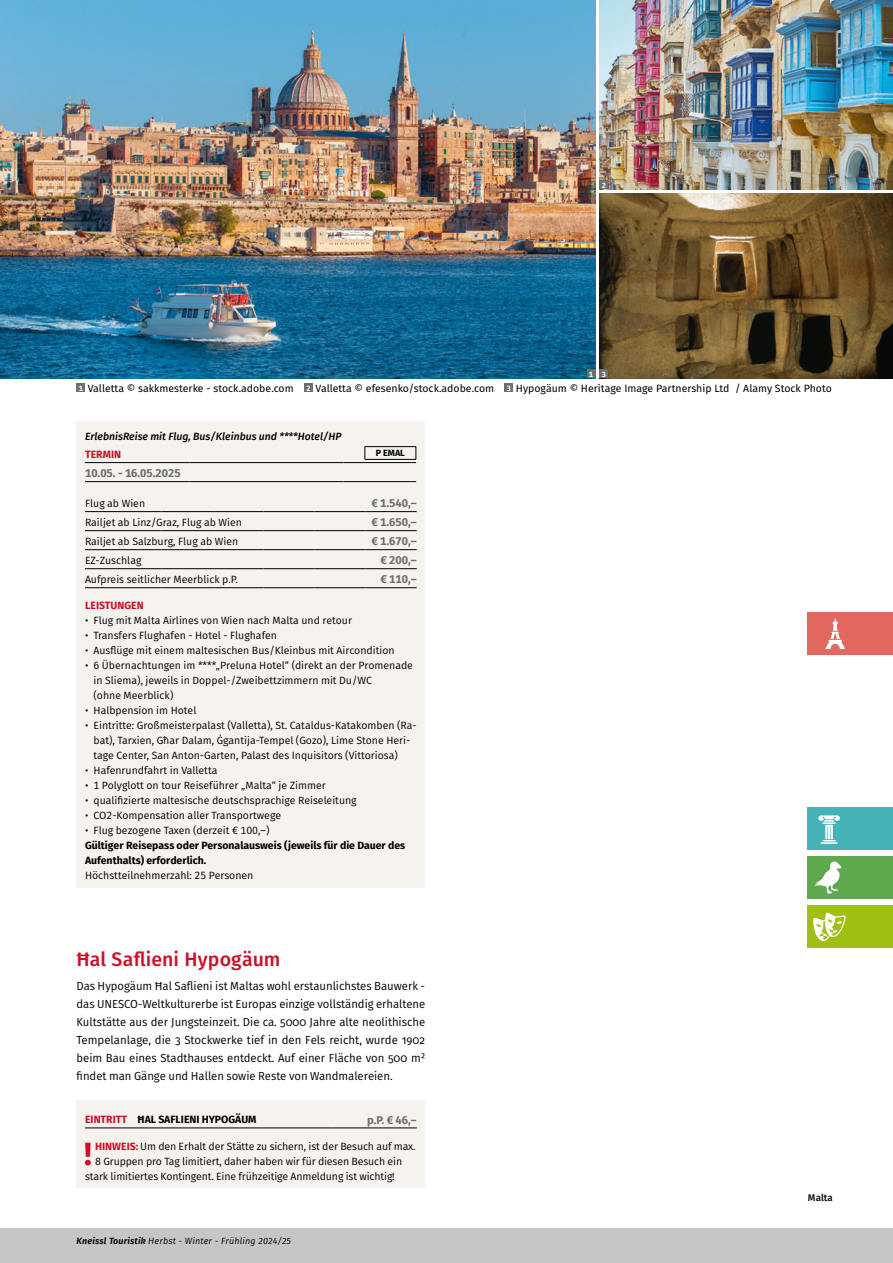
<style>
.page{position:relative;width:893px;height:1263px;background:#fff}
.page>*{position:absolute;margin:0;border:0;box-sizing:border-box;transform-origin:0 0}
._03_Hinweis_Wichtig{font:700 32.1px "Fira Sans";color:#cd0f28}
._01c_Überschrift_3_Musical_Theater_Oper{font:500 19.5px "Fira Sans";letter-spacing:.005em;color:#cd0f28}
._02_Reiseverlauf{font:11.7px/18px "Fira Sans";color:#000;text-align:justify}
._03_book_Text{font:700 11.25px "Fira Sans";color:#6e6e6e}
._03_Hinweis_Wichtig-2{font:10.5px/15px "Fira Sans";color:#000}
._04_Bildlegende__Bildquelle{font:10.5px "Fira Sans";color:#000}
._03_book_Text-2{font:10.5px "Fira Sans";color:#000}
._03_bold_Reisepass{font:700 10.5px/15px "Fira Sans";color:#000}
._03_medium_italic_StudienErlebnisReise{font:italic 500 10.5px "Fira Sans";color:#000}
._03_bold_Reisepass-2{font:10.5px "Fira Sans";color:#000}
._03_Überschrift{font:700 10.5px "Fira Sans";color:#000}
._03_Überschrift-2{font:700 10.5px "Fira Sans";color:#cd0f28}
.Rubrik_lb{font:500 9.75px "Fira Sans";color:#000}
.Fusszeile_bold_italic_lb{font:italic 9px "Fira Sans";letter-spacing:.02em;color:#000}
._03_Code{font:700 9px "Fira Sans";color:#000}
.t1{font:700 7.5px "Fira Sans";color:#fff}
.s1{color:#cd0f28}
.s2{font-weight:700;color:#cd0f28}
.s3{font-weight:600}
</style>
<div class="page">
<div style="left:808px;top:808px;width:85px;height:42px;background:#43b3b7"></div>
<svg style="left:818px;top:815px;width:22px;height:29px"></svg>
<div style="left:808px;top:856px;width:85px;height:43px;background:#5ea84e"></div>
<svg style="left:815px;top:861px;width:27px;height:33px"></svg>
<div style="left:808px;top:612px;width:85px;height:43px;background:#e2685f"></div>
<svg style="left:825px;top:618px;width:20px;height:31px"></svg>
<div style="left:0;top:1229px;width:893px;height:34px;background:#c5c6c6"></div>
<img style="left:600px;top:193px;width:293px;height:185px">
<img style="left:600px;top:0;width:293px;height:189px">
<div style="left:77px;top:384px;width:8px;height:8px;background:#6e6e6e"></div>
<div style="left:304px;top:384px;width:9px;height:8px;background:#6e6e6e"></div>
<div style="left:505px;top:384px;width:8px;height:8px;background:#6e6e6e"></div>
<img style="left:0;top:0;width:595px;height:378px">
<div style="left:587px;top:369px;width:8px;height:9px;background:#6e6e6e"></div>
<div style="left:600px;top:369px;width:8px;height:9px;background:#6e6e6e"></div>
<div style="left:600px;top:180px;width:8px;height:9px;background:#6e6e6e"></div>
<div style="left:77px;top:1100px;width:348px;height:88px;background:#f6f2ee"></div>
<hr style="left:85px;top:1128px;width:248px;height:1px;background:#000">
<hr style="left:333px;top:1128px;width:84px;height:1px;background:#000">
<div style="left:77px;top:421px;width:348px;height:467px;background:#f6f2ee"></div>
<hr style="left:85px;top:462px;width:105px;height:1px;background:#000">
<hr style="left:190px;top:462px;width:154px;height:1px;background:#000">
<hr style="left:344px;top:462px;width:68px;height:1px;background:#000">
<hr style="left:85px;top:481px;width:105px;height:1px;background:#000">
<hr style="left:190px;top:481px;width:154px;height:1px;background:#000">
<hr style="left:344px;top:481px;width:68px;height:1px;background:#000">
<hr style="left:365px;top:446px;width:51px;height:1px;background:#000">
<svg style="left:365px;top:447px;width:1px;height:12px"></svg>
<svg style="left:412px;top:447px;width:5px;height:16px"></svg>
<hr style="left:365px;top:459px;width:51px;height:1px;background:#000">
<hr style="left:85px;top:549px;width:77px;height:1px;background:#000">
<hr style="left:162px;top:549px;width:53px;height:1px;background:#000">
<hr style="left:215px;top:549px;width:49px;height:1px;background:#000">
<hr style="left:264px;top:549px;width:51px;height:1px;background:#000">
<hr style="left:315px;top:549px;width:51px;height:1px;background:#000">
<hr style="left:366px;top:549px;width:51px;height:1px;background:#000">
<hr style="left:85px;top:568px;width:77px;height:1px;background:#000">
<hr style="left:162px;top:568px;width:53px;height:1px;background:#000">
<hr style="left:215px;top:568px;width:49px;height:1px;background:#000">
<hr style="left:264px;top:568px;width:51px;height:1px;background:#000">
<hr style="left:315px;top:568px;width:51px;height:1px;background:#000">
<hr style="left:366px;top:568px;width:51px;height:1px;background:#000">
<hr style="left:85px;top:511px;width:77px;height:1px;background:#000">
<hr style="left:162px;top:511px;width:53px;height:1px;background:#000">
<hr style="left:215px;top:511px;width:49px;height:1px;background:#000">
<hr style="left:264px;top:511px;width:51px;height:1px;background:#000">
<hr style="left:315px;top:511px;width:51px;height:1px;background:#000">
<hr style="left:366px;top:511px;width:51px;height:1px;background:#000">
<hr style="left:85px;top:530px;width:77px;height:1px;background:#000">
<hr style="left:162px;top:530px;width:53px;height:1px;background:#000">
<hr style="left:215px;top:530px;width:49px;height:1px;background:#000">
<hr style="left:264px;top:530px;width:51px;height:1px;background:#000">
<hr style="left:315px;top:530px;width:51px;height:1px;background:#000">
<hr style="left:366px;top:530px;width:51px;height:1px;background:#000">
<hr style="left:85px;top:587px;width:77px;height:1px;background:#000">
<hr style="left:162px;top:587px;width:53px;height:1px;background:#000">
<hr style="left:215px;top:587px;width:49px;height:1px;background:#000">
<hr style="left:264px;top:587px;width:51px;height:1px;background:#000">
<hr style="left:315px;top:587px;width:51px;height:1px;background:#000">
<hr style="left:366px;top:587px;width:51px;height:1px;background:#000">
<div style="left:808px;top:905px;width:85px;height:43px;background:#9fbf14"></div>
<svg style="left:813px;top:912px;width:33px;height:29px"></svg>
<p class="t1" style="left:602px;top:179px;width:6px">2</p>
<p class="t1" style="left:589px;top:368px;width:6px">1</p>
<p class="t1" style="left:602px;top:368px;width:6px">3</p>
<p class="t1" style="left:79px;top:382px;width:6px">1</p>
<p class="_04_Bildlegende__Bildquelle" style="left:88px;top:380px;width:207px">Valletta © sakkmesterke - stock.adobe.com</p>
<p class="t1" style="left:306px;top:382px;width:6px">2</p>
<p class="_04_Bildlegende__Bildquelle" style="left:316px;top:380px;width:180px">Valletta © efesenko/stock.adobe.com</p>
<p class="t1" style="left:507px;top:382px;width:6px">3</p>
<p class="_04_Bildlegende__Bildquelle" style="left:516px;top:380px;width:317px">Hypogäum © Heritage Image Partnership Ltd / Alamy Stock Photo</p>
<p class="_03_medium_italic_StudienErlebnisReise" style="left:85px;top:428px;width:258px">ErlebnisReise mit Flug, Bus/Kleinbus und ****Hotel/HP</p>
<p class="_03_Überschrift-2" style="left:85px;top:446px;width:38px">TERMIN</p>
<p class="_03_Code" style="left:376px;top:445px;width:31px">P EMAL</p>
<p class="_03_book_Text" style="left:85px;top:464px;width:97px">10.05. - 16.05.2025</p>
<p class="_03_book_Text-2" style="left:85px;top:495px;width:62px">Flug ab Wien</p>
<p class="_03_book_Text" style="left:372px;top:494px;width:47px">€ 1.540,–</p>
<p class="_03_book_Text-2" style="left:85px;top:514px;width:158px">Railjet ab Linz/Graz, Flug ab Wien</p>
<p class="_03_book_Text" style="left:372px;top:513px;width:47px">€ 1.650,–</p>
<p class="_03_book_Text-2" style="left:85px;top:533px;width:155px">Railjet ab Salzburg, Flug ab Wien</p>
<p class="_03_book_Text" style="left:372px;top:532px;width:47px">€ 1.670,–</p>
<p class="_03_book_Text-2" style="left:85px;top:552px;width:58px">EZ-Zuschlag</p>
<p class="_03_book_Text" style="left:381px;top:551px;width:38px">€ 200,–</p>
<p class="_03_book_Text-2" style="left:85px;top:571px;width:154px">Aufpreis seitlicher Meerblick p.P.</p>
<p class="_03_book_Text" style="left:381px;top:570px;width:38px">€ 110,–</p>
<p class="_03_Überschrift-2" style="left:85px;top:597px;width:60px">LEISTUNGEN</p>
<p class="_03_Hinweis_Wichtig-2" style="left:85px;top:613px;width:269px">• Flug mit Malta Airlines von Wien nach Malta und retour</p>
<p class="_03_Hinweis_Wichtig-2" style="left:85px;top:628px;width:193px">• Transfers Flughafen - Hotel - Flughafen</p>
<p class="_03_Hinweis_Wichtig-2" style="left:85px;top:643px;width:311px">• Ausflüge mit einem maltesischen Bus/Kleinbus mit Aircondition</p>
<p class="_03_Hinweis_Wichtig-2" style="left:94px;top:658px;width:321px;text-indent:-9px">• 6 Übernachtungen im ****„Preluna Hotel“ (direkt an der Promenade in Sliema), jeweils in Doppel-/Zweibettzimmern mit Du/WC<br>(ohne Meerblick)</p>
<p class="_03_Hinweis_Wichtig-2" style="left:85px;top:703px;width:113px">• Halbpension im Hotel</p>
<p class="_03_Hinweis_Wichtig-2" style="left:94px;top:718px;width:325px;text-indent:-9px">• Eintritte: Großmeisterpalast (Valletta), St. Cataldus-Katakomben (Ra&shy;bat), Tarxien, Għar Dalam, Ġgantija-Tempel (Gozo), Lime Stone Heri&shy;tage Center, San Anton-Garten, Palast des Inquisitors (Vittoriosa)</p>
<p class="_03_Hinweis_Wichtig-2" style="left:85px;top:763px;width:134px">• Hafenrundfahrt in Valletta</p>
<p class="_03_Hinweis_Wichtig-2" style="left:85px;top:778px;width:242px">• 1 Polyglott on tour Reiseführer „Malta“ je Zimmer</p>
<p class="_03_Hinweis_Wichtig-2" style="left:85px;top:793px;width:273px">• qualifizierte maltesische deutschsprachige Reiseleitung</p>
<p class="_03_Hinweis_Wichtig-2" style="left:85px;top:808px;width:198px">• CO2-Kompensation aller Transportwege</p>
<p class="_03_Hinweis_Wichtig-2" style="left:85px;top:823px;width:186px">• Flug bezogene Taxen (derzeit € 100,–)</p>
<p class="_03_bold_Reisepass" style="left:85px;top:837px;width:322px">Gültiger Reisepass oder Personalausweis (jeweils für die Dauer des<br>Aufenthalts) erforderlich.</p>
<p class="_03_bold_Reisepass-2" style="left:85px;top:868px;width:170px">Höchstteilnehmerzahl: 25 Personen</p>
<p class="_01c_Überschrift_3_Musical_Theater_Oper" style="left:77px;top:944px;width:205px">Ħal Saflieni Hypogäum</p>
<p class="_02_Reiseverlauf" style="left:77px;top:977px;width:350px">Das Hypogäum Ħal Saflieni ist Maltas wohl erstaunlichstes Bauwerk - das UNESCO-Weltkulturerbe ist Europas einzige vollständig erhaltene Kultstätte aus der Jungsteinzeit. Die ca. 5000 Jahre alte neolithische Tempelanlage, die 3 Stockwerke tief in den Fels reicht, wurde 1902 beim Bau eines Stadthauses entdeckt. Auf einer Fläche von 500 m² findet man Gänge und Hallen sowie Reste von Wandmalereien.</p>
<p class="_03_Überschrift" style="left:85px;top:1110px;width:173px"><span class="s1">EINTRITT</span> ĦAL SAFLIENI HYPOGÄUM</p>
<p class="_03_book_Text" style="left:367px;top:1110px;width:51px">p.P. € 46,–</p>
<p class="_03_Hinweis_Wichtig" style="left:84px;top:1126px;width:9px">!</p>
<p class="_03_Hinweis_Wichtig-2" style="left:95px;top:1138px;width:322px"><span class="s2">HINWEIS:</span> Um den Erhalt der Stätte zu sichern, ist der Besuch auf max.</p>
<p class="_03_Hinweis_Wichtig-2" style="left:95px;top:1153px;width:308px">8 Gruppen pro Tag limitiert, daher haben wir für diesen Besuch ein</p>
<p class="_03_Hinweis_Wichtig-2" style="left:85px;top:1168px;width:311px">stark limitiertes Kontingent. Eine frühzeitige Anmeldung ist wichtig!</p>
<p class="Fusszeile_bold_italic_lb" style="left:77px;top:1234px;width:216px"><span class="s3">Kneissl Touristik</span> Herbst - Winter - Frühling 2024/25</p>
<p class="Rubrik_lb" style="left:808px;top:1190px;width:26px">Malta</p>
</div>
